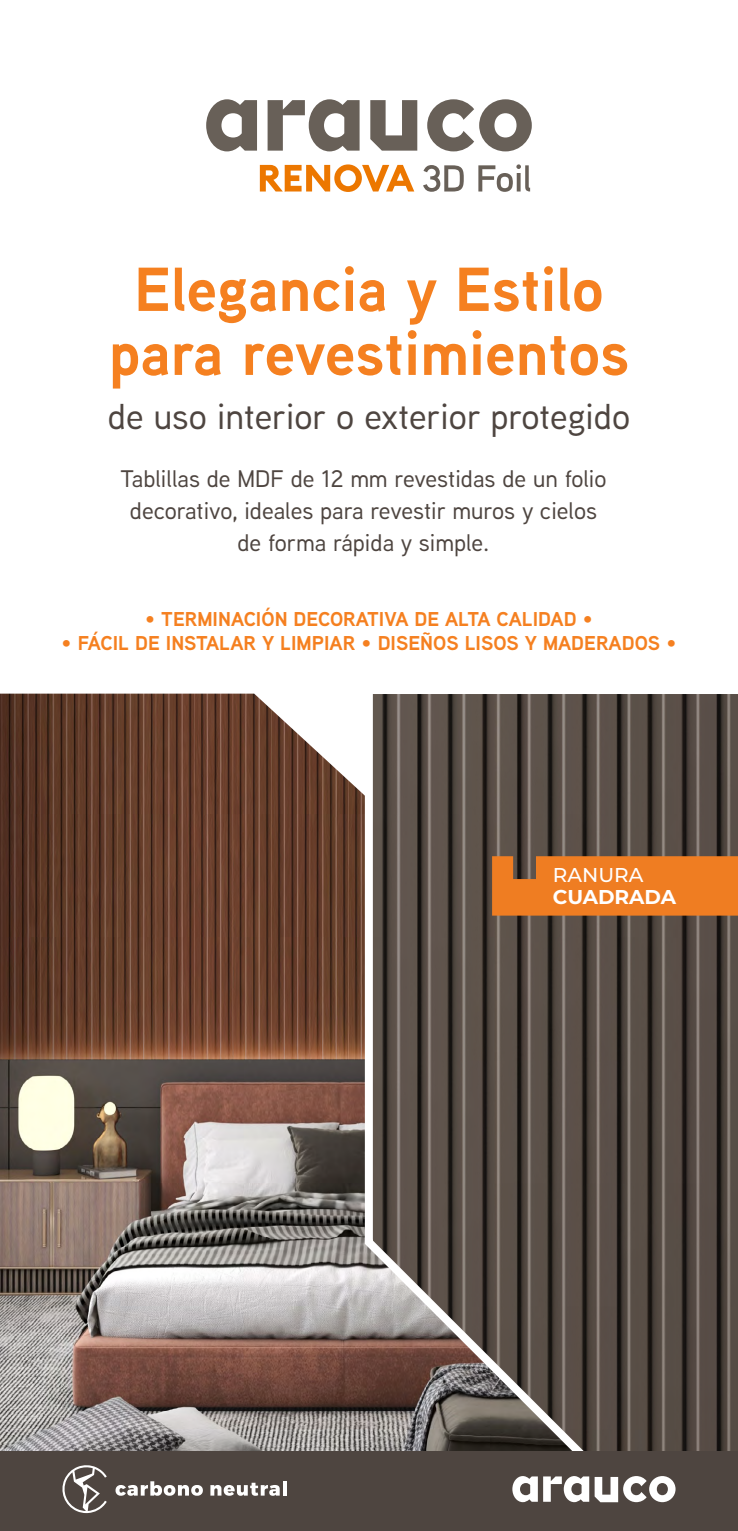
<style>
.page{position:relative;width:738px;height:1531px;background:#fff}
.page>*{position:absolute;margin:0;border:0;box-sizing:border-box;transform-origin:0 0}
.t1{font:700 62px/64px "Aaux Next";color:#f58020;text-align:center}
.t2{font:500 36px "Aaux Next";color:#4e4540}
.t3{font:500 24px/32px "Aaux Next";color:#4e4540;text-align:center}
.t4{font:700 20px "Aaux Next";color:#f58020}
.t5{font:700 20px "Montserrat";letter-spacing:-.005em;color:#fff}
.t6{font:500 20px "Montserrat";color:#fff}
</style>
<div class="page">
<img style="left:0;top:693px;width:360px;height:758px">
<img style="left:600px;top:694px;width:137px;height:757px">
<svg style="left:360px;top:694px;width:240px;height:757px;background:#615750"></svg>
<div style="left:0;top:1451px;width:737px;height:80px;background:#4e4540"></div>
<svg style="left:115px;top:1481px;width:88px;height:15px"></svg>
<svg style="left:210px;top:1482px;width:69px;height:14px"></svg>
<svg style="left:283px;top:1481px;width:3px;height:14px"></svg>
<svg style="left:62px;top:1465px;width:45px;height:48px"></svg>
<svg style="left:512px;top:1476px;width:76px;height:26px"></svg>
<svg style="left:594px;top:1476px;width:81px;height:26px"></svg>
<div style="left:491px;top:856px;width:246px;height:59px;background:#ef7d22"></div>
<svg style="left:206px;top:99px;width:325px;height:52px"></svg>
<svg style="left:260px;top:164px;width:154px;height:28px"></svg>
<svg style="left:423px;top:165px;width:40px;height:27px"></svg>
<svg style="left:478px;top:164px;width:51px;height:28px"></svg>
<h1 class="t1" style="left:109px;top:256px;width:521px">Elegancia y Estilo para revestimientos</h1>
<h2 class="t2" style="left:108px;top:392px;width:523px">de uso interior o exterior protegido</h2>
<p class="t3" style="left:120px;top:461px;width:487px">Tablillas de MDF de 12 mm revestidas de un folio decorativo, ideales para revestir muros y cielos de forma rápida y simple.</p>
<p class="t4" style="left:145px;top:605px;width:449px">• TERMINACIÓN DECORATIVA DE ALTA CALIDAD •</p>
<p class="t4" style="left:61px;top:629px;width:616px">• FÁCIL DE INSTALAR Y LIMPIAR • DISEÑOS LISOS Y MADERADOS •</p>
<p class="t6" style="left:552px;top:861px;width:92px">RANURA</p>
<p class="t5" style="left:552px;top:882px;width:125px">CUADRADA</p>
</div>
